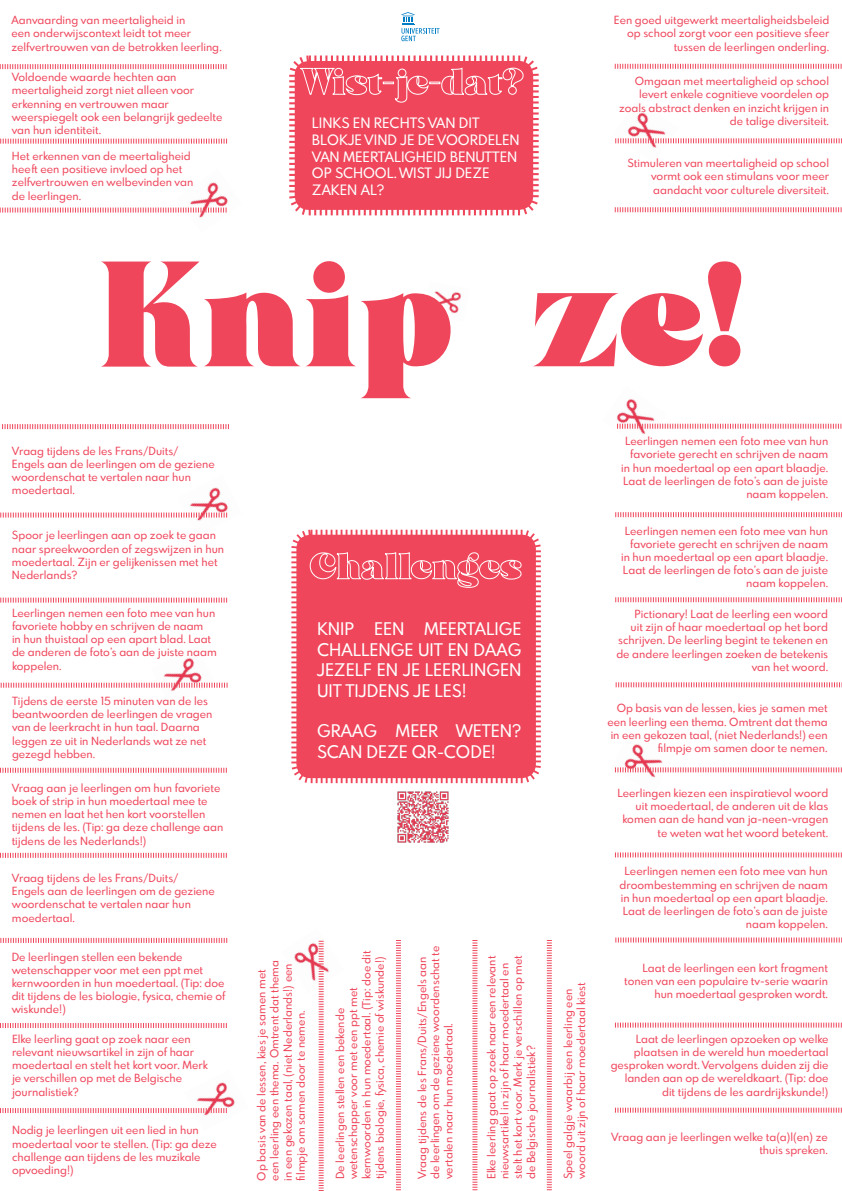
<style>
.page{position:relative;width:842px;height:1191px;background:#fff}
.page>*{position:absolute;margin:0;border:0;box-sizing:border-box;transform-origin:0 0}
.t1{font:150px "croc";color:#ef465b}
.t2{font:500 17px/20.4px "Spartan MB";color:#fff;text-align:justify}
.t3{font:500 14px/16.8px "Spartan MB";color:#fff}
.t4{font:500 11px/13.2px "Spartan MB";color:#ef465b}
</style>
<div class="page">
<svg style="left:291px;top:529px;width:250px;height:255px;background:#f05266"></svg>
<svg style="left:289px;top:55px;width:250px;height:161px;background:#f0596c"></svg>
<img style="left:616px;top:399px;width:50px;height:35px">
<img style="left:615px;top:112px;width:62px;height:36px">
<img style="left:615px;top:744px;width:59px;height:34px">
<img style="left:178px;top:487px;width:50px;height:34px">
<img style="left:177px;top:182px;width:51px;height:36px">
<img style="left:432px;top:291px;width:29px;height:22px">
<img style="left:151px;top:658px;width:64px;height:33px">
<img style="left:294px;top:940px;width:35px;height:52px">
<img style="left:197px;top:1082px;width:38px;height:34px">
<svg style="left:0;top:1108px;width:227px;height:5px"></svg>
<svg style="left:615px;top:1107px;width:227px;height:5px"></svg>
<svg style="left:0;top:1023px;width:227px;height:5px"></svg>
<svg style="left:615px;top:1022px;width:227px;height:5px"></svg>
<svg style="left:0;top:853px;width:227px;height:5px"></svg>
<svg style="left:0;top:597px;width:227px;height:5px"></svg>
<svg style="left:396px;top:940px;width:5px;height:250px"></svg>
<svg style="left:615px;top:852px;width:227px;height:5px"></svg>
<svg style="left:615px;top:597px;width:227px;height:5px"></svg>
<svg style="left:615px;top:207px;width:227px;height:5px"></svg>
<svg style="left:0;top:207px;width:227px;height:5px"></svg>
<svg style="left:0;top:767px;width:227px;height:5px"></svg>
<svg style="left:547px;top:940px;width:5px;height:250px"></svg>
<svg style="left:0;top:512px;width:227px;height:5px"></svg>
<svg style="left:2px;top:424px;width:227px;height:5px"></svg>
<svg style="left:319px;top:940px;width:5px;height:251px"></svg>
<svg style="left:615px;top:767px;width:227px;height:5px"></svg>
<svg style="left:615px;top:512px;width:227px;height:5px"></svg>
<svg style="left:617px;top:424px;width:225px;height:5px"></svg>
<svg style="left:615px;top:138px;width:227px;height:5px"></svg>
<svg style="left:0;top:139px;width:227px;height:5px"></svg>
<svg style="left:0;top:938px;width:227px;height:5px"></svg>
<svg style="left:1px;top:682px;width:227px;height:5px"></svg>
<svg style="left:472px;top:940px;width:5px;height:250px"></svg>
<svg style="left:615px;top:937px;width:227px;height:5px"></svg>
<svg style="left:616px;top:682px;width:226px;height:5px"></svg>
<svg style="left:615px;top:64px;width:227px;height:5px"></svg>
<svg style="left:0;top:64px;width:227px;height:5px"></svg>
<svg style="left:295px;top:67px;width:228px;height:36px;background:#f05e70"></svg>
<svg style="left:309px;top:551px;width:213px;height:37px;background:#f16072"></svg>
<img style="left:397px;top:791px;width:52px;height:52px">
<svg style="left:401px;top:12px;width:38px;height:29px"></svg>
<p class="t4" style="left:12px;top:13px;width:212px">Aanvaarding van meertaligheid in<br>een onderwijscontext leidt tot meer zelfvertrouwen van de betrokken leerling.</p>
<p class="t4" style="left:12px;top:70px;width:212px">Voldoende waarde hechten aan meertaligheid zorgt niet alleen voor erkenning en vertrouwen maar weerspiegelt ook een belangrijk gedeelte van hun identiteit.</p>
<p class="t4" style="left:12px;top:149px;width:183px">Het erkennen van de meertaligheid heeft een positieve invloed op het zelfvertrouwen en welbevinden van de leerlingen.</p>
<p class="t3" style="left:312px;top:114px;width:209px">LINKS EN RECHTS VAN DIT<br>BLOKJE VIND JE DE VOORDELEN<br>VAN MEERTALIGHEID BENUTTEN<br>OP SCHOOL. WIST JIJ DEZE<br>ZAKEN AL?</p>
<p class="t4" style="left:614px;top:13px;width:217px;text-align:right">Een goed uitgewerkt meertaligheidsbeleid op school zorgt voor een positieve sfeer tussen de leerlingen onderling.</p>
<p class="t4" style="left:619px;top:74px;width:211px;text-align:right">Omgaan met meertaligheid op school levert enkele cognitieve voordelen op zoals abstract denken en inzicht krijgen in de talige diversiteit.</p>
<p class="t4" style="left:651px;top:156px;width:179px;text-align:justify;text-indent:-24px">Stimuleren van meertaligheid op school vormt ook een stimulans voor meer aandacht voor culturele diversiteit.</p>
<p class="t1" style="left:97px;top:235px;width:648px">Knip ze!</p>
<p class="t4" style="left:12px;top:443px;width:204px">Vraag tijdens de les Frans/Duits/<br>Engels aan de leerlingen om de geziene woordenschat te vertalen naar hun moedertaal.</p>
<p class="t4" style="left:12px;top:528px;width:214px">Spoor je leerlingen aan op zoek te gaan naar spreekwoorden of zegswijzen in hun moedertaal. Zijn er gelijkenissen met het Nederlands?</p>
<p class="t4" style="left:12px;top:606px;width:206px">Leerlingen nemen een foto mee van hun favoriete hobby en schrijven de naam<br>in hun thuistaal op een apart blad. Laat de anderen de foto’s aan de juiste naam koppelen.</p>
<p class="t4" style="left:12px;top:694px;width:202px">Tijdens de eerste 15 minuten van de les beantwoorden de leerlingen de vragen van de leerkracht in hun taal. Daarna leggen ze uit in Nederlands wat ze net gezegd hebben.</p>
<p class="t4" style="left:12px;top:780px;width:213px">Vraag aan je leerlingen om hun favoriete boek of strip in hun moedertaal mee te nemen en laat het hen kort voorstellen tijdens de les. (Tip: ga deze challenge aan tijdens de les Nederlands!)</p>
<p class="t4" style="left:12px;top:871px;width:204px">Vraag tijdens de les Frans/Duits/<br>Engels aan de leerlingen om de geziene woordenschat te vertalen naar hun moedertaal.</p>
<p class="t2" style="left:317px;top:618px;width:206px">KNIP EEN MEERTALIGE CHALLENGE UIT EN DAAG JEZELF EN JE LEERLINGEN UIT TIJDENS JE LES!</p>
<p class="t2" style="left:317px;top:720px;width:206px">GRAAG MEER WETEN?<br>SCAN DEZE QR-CODE!</p>
<p class="t4" style="left:12px;top:949px;width:215px">De leerlingen stellen een bekende wetenschapper voor met een ppt met kernwoorden in hun moedertaal. (Tip: doe dit tijdens de les biologie, fysica, chemie of wiskunde!)</p>
<p class="t4" style="left:254px;top:1180px;width:222px;rotate:-90deg">Op basis van de lessen, kies je samen met een leerling een thema. Omtrent dat thema in een gekozen taal, (niet Nederlands!) een filmpje om samen door te nemen.</p>
<p class="t4" style="left:333px;top:1179px;width:230px;rotate:-90deg">De leerlingen stellen een bekende wetenschapper voor met een ppt met kernwoorden in hun moedertaal. (Tip: doe dit tijdens biologie, fysica, chemie of wiskunde!)</p>
<p class="t4" style="left:12px;top:1031px;width:197px">Elke leerling gaat op zoek naar een relevant nieuwsartikel in zijn of haar moedertaal en stelt het kort voor. Merk je verschillen op met de Belgische journalistiek?</p>
<p class="t4" style="left:12px;top:1123px;width:206px">Nodig je leerlingen uit een lied in hun moedertaal voor te stellen. (Tip: ga deze challenge aan tijdens de les muzikale opvoeding!)</p>
<p class="t4" style="left:415px;top:1179px;width:235px;rotate:-90deg">Vraag tijdens de les Frans/Duits/Engels aan de leerlingen om de geziene woordenschat te vertalen naar hun moedertaal.</p>
<p class="t4" style="left:484px;top:1179px;width:225px;rotate:-90deg">Elke leerling gaat op zoek naar een relevant nieuwsartikel in zijn of haar moedertaal en stelt het kort voor. Merk je verschillen op met de Belgische journalistiek?</p>
<p class="t4" style="left:561px;top:1179px;width:198px;rotate:-90deg">Speel galgje waarbij een leerling een woord uit zijn of haar moedertaal kiest</p>
<p class="t4" style="left:621px;top:434px;width:209px;text-align:right">Leerlingen nemen een foto mee van hun favoriete gerecht en schrijven de naam in hun moedertaal op een apart blaadje.<br>Laat de leerlingen de foto’s aan de juiste naam koppelen.</p>
<p class="t4" style="left:621px;top:523px;width:209px;text-align:right">Leerlingen nemen een foto mee van hun favoriete gerecht en schrijven de naam in hun moedertaal op een apart blaadje.<br>Laat de leerlingen de foto’s aan de juiste naam koppelen.</p>
<p class="t4" style="left:616px;top:607px;width:213px;text-align:right">Pictionary! Laat de leerling een woord<br>uit zijn of haar moedertaal op het bord schrijven. De leerling begint te tekenen en de andere leerlingen zoeken de betekenis van het woord.</p>
<p class="t4" style="left:607px;top:701px;width:222px;text-align:right">Op basis van de lessen, kies je samen met een leerling een thema. Omtrent dat thema in een gekozen taal, (niet Nederlands!) een filmpje om samen door te nemen.</p>
<p class="t4" style="left:617px;top:786px;width:212px;text-align:right">Leerlingen kiezen een inspiratievol woord uit moedertaal, de anderen uit de klas komen aan de hand van ja-neen-vragen te weten wat het woord betekent.</p>
<p class="t4" style="left:620px;top:864px;width:210px;text-align:right">Leerlingen nemen een foto mee van hun droombestemming en schrijven de naam in hun moedertaal op een apart blaadje.<br>Laat de leerlingen de foto’s aan de juiste naam koppelen.</p>
<p class="t4" style="left:624px;top:961px;width:205px;text-align:right">Laat de leerlingen een kort fragment tonen van een populaire tv-serie waarin hun moedertaal gesproken wordt.</p>
<p class="t4" style="left:611px;top:1031px;width:219px;text-align:right">Laat de leerlingen opzoeken op welke plaatsen in de wereld hun moedertaal gesproken wordt. Vervolgens duiden zij die landen aan op de wereldkaart. (Tip: doe dit tijdens de les aardrijkskunde!)</p>
<p class="t4" style="left:611px;top:1130px;width:218px;text-align:right">Vraag aan je leerlingen welke ta(a)l(en) ze thuis spreken.</p>
</div>
